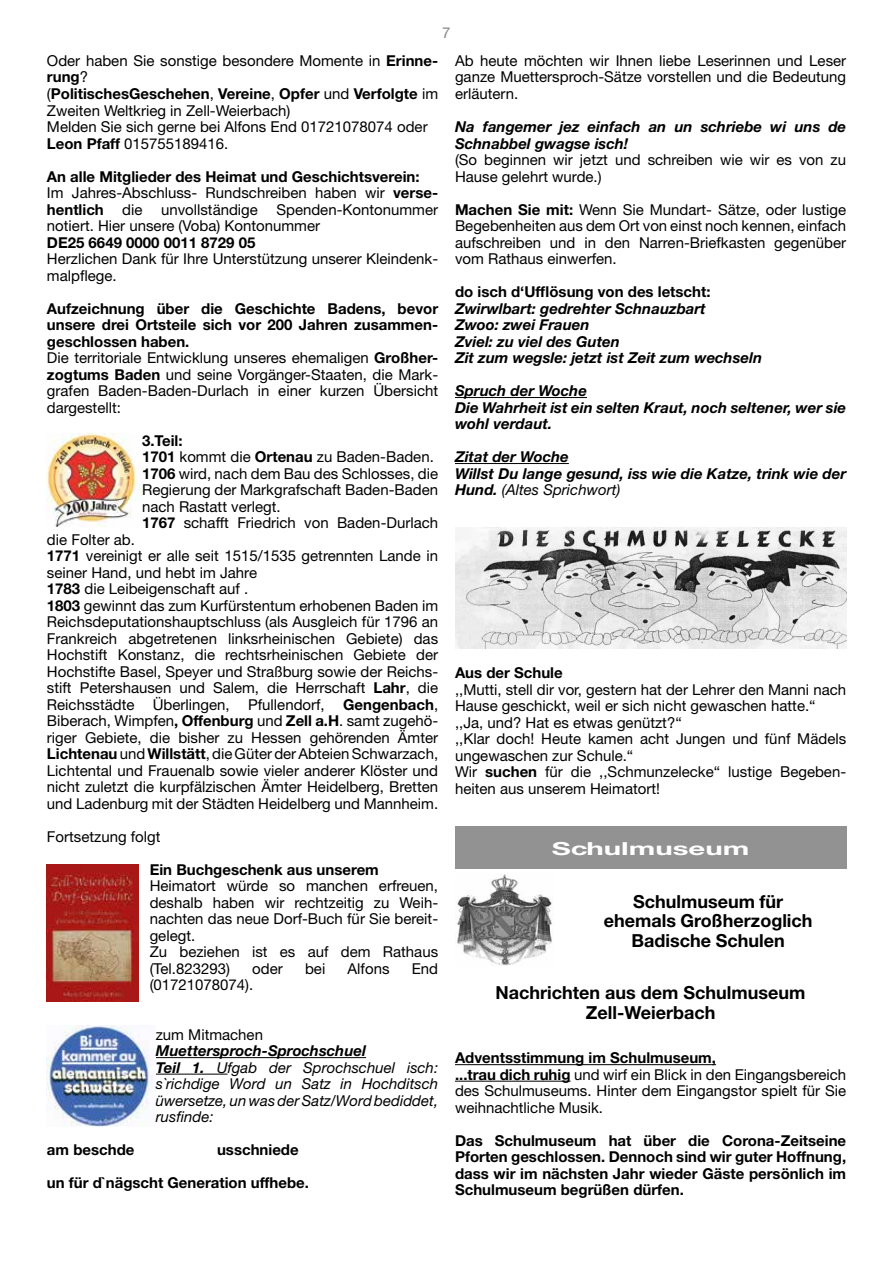
<style>
.page{position:relative;width:893px;height:1263px;background:#fff}
.page>*{position:absolute;margin:0;border:0;box-sizing:border-box;transform-origin:0 0}
.t1{font:700 18px/19.5px "Helvetica Neue";color:#000;text-align:center}
.t2{font:700 18px/19.5px "Helvetica Neue LT Std";color:#000;text-align:center}
.t3{font:700 18px "Helvetica Neue CE";color:#fff;scale:1.63 1}
.t4{font:15px/16.5px "Helvetica Neue LT Std";color:#000}
.t5{font:italic 700 15px/16.5px "Helvetica Neue LT Std";color:#000}
.t6{font:700 15px/16.5px "Helvetica Neue LT Std";color:#000;text-align:justify}
.t7{font:italic 15px/16.5px "Helvetica Neue LT Std";color:#000}
.t8{font:15px "Helvetica Neue LT Std";color:#878787}
.s1{font-weight:700}
.s2{font-weight:400}
</style>
<div class="page">
<hr style="left:156px;top:1057px;width:210px;height:1px;background:#000">
<hr style="left:156px;top:1074px;width:71px;height:1px;background:#000">
<img style="left:47px;top:434px;width:95px;height:93px">
<img style="left:47px;top:864px;width:91px;height:137px">
<img style="left:47px;top:1025px;width:105px;height:102px">
<hr style="left:455px;top:397px;width:132px;height:1px;background:#000">
<hr style="left:455px;top:463px;width:114px;height:1px;background:#000">
<hr style="left:455px;top:1064px;width:261px;height:1px;background:#000">
<hr style="left:455px;top:1081px;width:115px;height:1px;background:#000">
<img style="left:455px;top:528px;width:391px;height:121px">
<div style="left:455px;top:826px;width:391px;height:43px;background:#929292"></div>
<img style="left:457px;top:874px;width:96px;height:92px">
<p class="t8" style="left:442px;top:24px;width:10px">7</p>
<p class="t4" style="left:47px;top:52px;width:393px">Oder haben Sie sonstige besondere Momente in <span class="s1">Erinne&shy;rung</span>?<br>(<span class="s1">PolitischesGeschehen</span>, <span class="s1">Vereine</span>, <span class="s1">Opfer</span> und <span class="s1">Verfolgte</span> im Zweiten Weltkrieg in Zell-Weierbach)<br>Melden Sie sich gerne bei Alfons End 01721078074 oder <span class="s1">Leon Pfaff</span> 015755189416.</p>
<p class="t4" style="left:47px;top:168px;width:393px"><span class="s1">An alle Mitglieder des Heimat und Geschichtsverein:<br></span>Im Jahres-Abschluss- Rundschreiben haben wir <span class="s1">verse&shy;hentlich</span> die unvollständige Spenden-Kontonummer notiert. Hier unsere (Voba) Kontonummer</p>
<p class="t6" style="left:47px;top:234px;width:210px">DE25 6649 0000 0011 8729 05</p>
<p class="t4" style="left:47px;top:250px;width:393px">Herzlichen Dank für Ihre Unterstützung unserer Kleindenk&shy;malpflege.</p>
<p class="t4" style="left:47px;top:300px;width:393px"><span class="s1">Aufzeichnung über die Geschichte Badens, bevor unsere drei Ortsteile sich vor 200 Jahren zusammen&shy;geschlossen haben.<br></span>Die territoriale Entwicklung unseres ehemaligen <span class="s1">Großher&shy;zogtums Baden</span> und seine Vorgänger-Staaten, die Mark&shy;grafen Baden-Baden-Durlach in einer kurzen Übersicht dargestellt:</p>
<p class="t4" style="left:142px;top:432px;width:298px"><span class="s1">3.Teil:<br>1701</span> kommt die <span class="s1">Ortenau</span> zu Baden-Baden.<br><span class="s1">1706</span> wird, nach dem Bau des Schlosses, die<br>Regierung der Markgrafschaft Baden-Baden nach Rastatt verlegt.<br><span class="s1">1767</span> schafft Friedrich von Baden-Durlach</p>
<p class="t4" style="left:47px;top:531px;width:393px">die Folter ab.<br><span class="s1">1771</span> vereinigt er alle seit 1515/1535 getrennten Lande in seiner Hand, und hebt im Jahre<br><span class="s1">1783</span> die Leibeigenschaft auf .<br><span class="s1">1803</span> gewinnt das zum Kurfürstentum erhobenen Baden im Reichsdeputationshauptschluss (als Ausgleich für 1796 an Frankreich abgetretenen linksrheinischen Gebiete) das Hochstift Konstanz, die rechtsrheinischen Gebiete der Hochstifte Basel, Speyer und Straßburg sowie der Reichs&shy;stift Petershausen und Salem, die Herrschaft <span class="s1">Lahr</span>, die Reichsstädte Überlingen, Pfullendorf, <span class="s1">Gengenbach</span>, Biberach, Wimpfen<span class="s1">, Offenburg</span> und <span class="s1">Zell a.H</span>. samt zugehö&shy;riger Gebiete, die bisher zu Hessen gehörenden Ämter <span class="s1">Lichtenau</span> und <span class="s1">Willstätt</span>, die Güter der Abteien Schwarzach, Lichtental und Frauenalb sowie vieler anderer Klöster und nicht zuletzt die kurpfälzischen Ämter Heidelberg, Bretten und Ladenburg mit der Städten Heidelberg und Mannheim.</p>
<p class="t4" style="left:47px;top:828px;width:115px">Fortsetzung folgt</p>
<p class="t6" style="left:150px;top:861px;width:231px">Ein Buchgeschenk aus unserem</p>
<p class="t4" style="left:150px;top:877px;width:290px">Heimatort würde so manchen erfreuen, deshalb haben wir rechtzeitig zu Weih&shy;nachten das neue Dorf-Buch für Sie bereit&shy;gelegt.<br>Zu beziehen ist es auf dem Rathaus (Tel.823293)</p>
<p class="t4" style="left:252px;top:960px;width:32px">oder</p>
<p class="t4" style="left:305px;top:960px;width:22px">bei</p>
<p class="t4" style="left:348px;top:960px;width:43px">Alfons</p>
<p class="t4" style="left:412px;top:960px;width:28px">End</p>
<p class="t4" style="left:150px;top:976px;width:105px">(01721078074).</p>
<p class="t4" style="left:156px;top:1026px;width:109px">zum Mitmachen</p>
<p class="t7" style="left:156px;top:1042px;width:284px"><span class="s1">Muettersproch-Sprochschuel<br>Teil 1.</span> Ufgab der Sprochschuel isch: s`richdige Word un Satz in Hochditsch üwersetze, un was der Satz/Word bediddet, rusfinde:</p>
<p class="t6" style="left:47px;top:1141px;width:89px">am beschde</p>
<p class="t6" style="left:217px;top:1141px;width:83px">usschniede</p>
<p class="t6" style="left:47px;top:1174px;width:263px">un für d`nägscht Generation uffhebe.</p>
<p class="t4" style="left:455px;top:52px;width:393px;text-align:justify">Ab heute möchten wir Ihnen liebe Leserinnen und Leser ganze Muettersproch-Sätze vorstellen und die Bedeutung erläutern.</p>
<p class="t5" style="left:455px;top:118px;width:393px">Na fangemer jez einfach an un schriebe wi uns de<br>Schnabbel gwagse isch!</p>
<p class="t4" style="left:455px;top:151px;width:393px">(So beginnen wir jetzt und schreiben wie wir es von zu<br>Hause gelehrt wurde.)</p>
<p class="t4" style="left:455px;top:201px;width:393px;text-align:justify"><span class="s1">Machen Sie mit:</span> Wenn Sie Mundart- Sätze, oder lustige Begebenheiten aus dem Ort von einst noch kennen, einfach aufschreiben und in den Narren-Briefkasten gegenüber vom Rathaus einwerfen.</p>
<p class="t6" style="left:455px;top:283px;width:257px">do isch d‘Ufflösung von des letscht:</p>
<p class="t5" style="left:455px;top:300px;width:309px">Zwirwlbart: gedrehter Schnauzbart<br>Zwoo: zwei Frauen<br>Zviel: zu viel des Guten<br>Zit zum wegsle: jetzt ist Zeit zum wechseln</p>
<p class="t5" style="left:455px;top:382px;width:393px">Spruch der Woche<br>Die Wahrheit ist ein selten Kraut, noch seltener, wer sie wohl verdaut.</p>
<p class="t5" style="left:455px;top:448px;width:393px">Zitat der Woche<br>Willst Du lange gesund, iss wie die Katze, trink wie der<br>Hund. <span class="s2">(Altes Sprichwort)</span></p>
<p class="t6" style="left:455px;top:664px;width:109px">Aus der Schule</p>
<p class="t4" style="left:455px;top:681px;width:393px">,,Mutti, stell dir vor, gestern hat der Lehrer den Manni nach Hause geschickt, weil er sich nicht gewaschen hatte.“ ,,Ja, und? Hat es etwas genützt?“<br>,,Klar doch! Heute kamen acht Jungen und fünf Mädels ungewaschen zur Schule.“<br>Wir <span class="s1">suchen</span> für die ,,Schmunzelecke“ lustige Begeben&shy;heiten aus unserem Heimatort!</p>
<p class="t3" style="left:552px;top:837px;width:123px">Schulmuseum</p>
<p class="t1" style="left:604px;top:891px;width:210px">Schulmuseum für ehemals Großherzoglich<br>Badische Schulen</p>
<p class="t2" style="left:496px;top:982px;width:311px">Nachrichten aus dem Schulmuseum<br>Zell-Weierbach</p>
<p class="t4" style="left:455px;top:1049px;width:393px"><span class="s1">Adventsstimmung im Schulmuseum,<br>...trau dich ruhig</span> und wirf ein Blick in den Eingangsbereich des Schulmuseums. Hinter dem Eingangstor spielt für Sie weihnachtliche Musik.</p>
<p class="t6" style="left:455px;top:1132px;width:393px">Das Schulmuseum hat über die Corona-Zeitseine Pforten geschlossen. Dennoch sind wir guter Hoffnung, dass wir im nächsten Jahr wieder Gäste persönlich im Schulmuseum begrüßen dürfen.</p>
</div>
